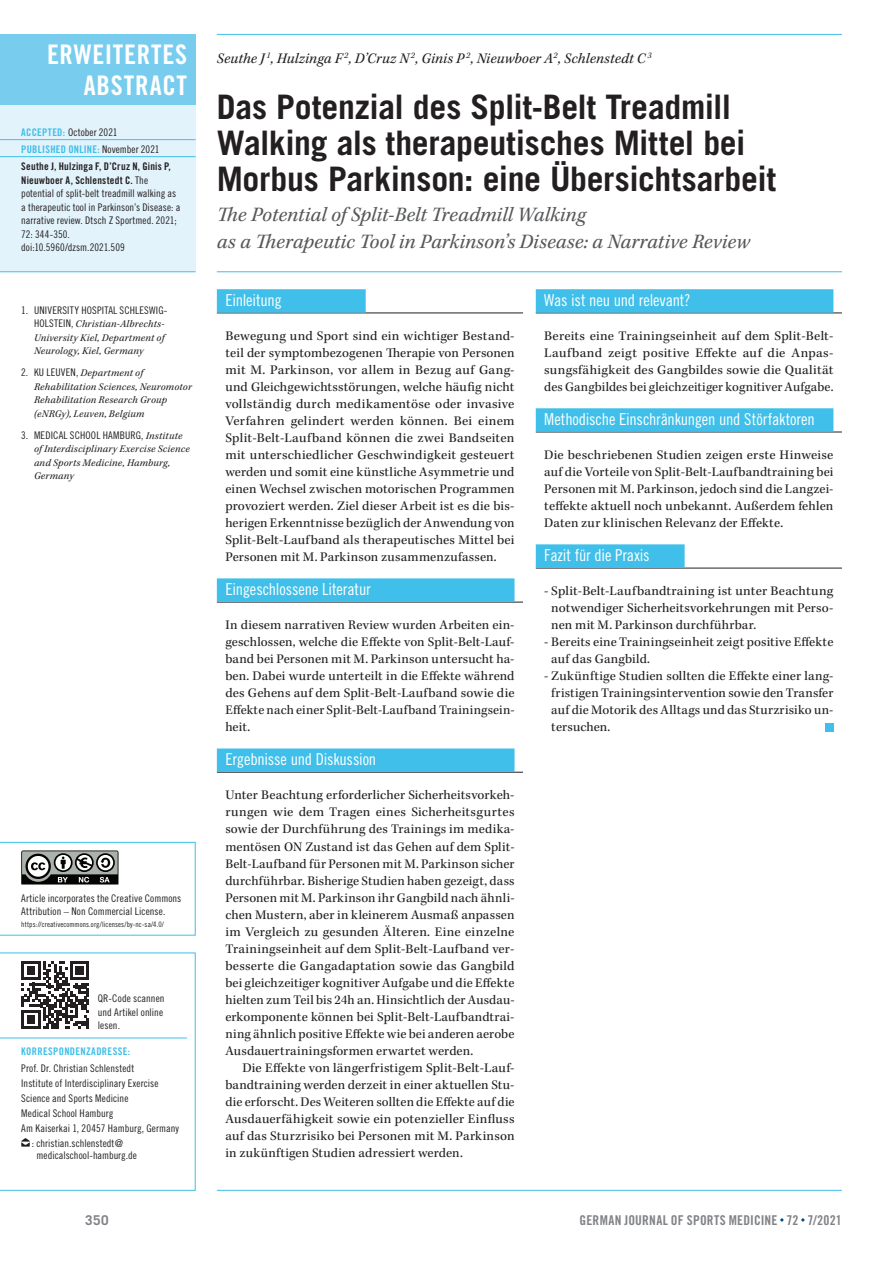
<style>
.page{position:relative;width:893px;height:1263px;background:#fff}
.page>*{position:absolute;margin:0;border:0;box-sizing:border-box;transform-origin:0 0}
.t1{font:700 33.75px/36px "Trade Gothic LT Std";letter-spacing:-.01em;color:#231f20}
.t2{font:27px/31.5px "Trade Gothic LT Std Bd Cn 20";letter-spacing:.03em;color:#fff;text-align:right}
.t3{font:italic 21px/27px "Kepler Std";color:#57585a}
.t4{font:16.5px "Trade Gothic LT Std Cn 18";letter-spacing:-.01em;color:#fff}
.t5{font:italic 15px "Kepler Std";letter-spacing:.01em;color:#231f20}
.t6{font:13.5px/17px "Kepler Std";letter-spacing:.01em;color:#231f20;text-align:justify}
.t7{font:13.5px "Trade Gothic LT Std Bd Cn 20";letter-spacing:.02em;color:#808285}
.t8{font:700 13.5px "Trade Gothic LT Std";color:#808285}
.t9{font:10.5px/13.5px "Trade Gothic LT Std Cn 18";letter-spacing:.01em;color:#231f20}
.t10{font:italic 10.5px/13.5px "Kepler Std";letter-spacing:.02em;color:#231f20}
.t11{font:10.5px/13.5px "Trade Gothic LT Std Bd Cn 20";letter-spacing:.02em;color:#231f20}
.t12{font:10.5px "Trade Gothic LT Std Bd Cn 20";letter-spacing:.03em;color:#3fbfe9}
.t13{font:7.5px "Trade Gothic LT Std Cn 18";letter-spacing:.015em;color:#231f20}
.s1{font-family:"Trade Gothic LT Std Bd Cn 20";color:#3fbfe9}
.s2{font-family:"Trade Gothic LT Std Cn 18";color:#231f20}
.s3{font-family:"Trade Gothic LT Std Cn 18"}
.s4{font-family:"Trade Gothic LT Std Cn 18";font-style:normal}
.s5{font-family:"Kepler Std";font-style:italic}
</style>
<div class="page">
<hr style="left:217px;top:1190px;width:625px;height:1px;background:#3fbfe9">
<svg style="left:0;top:952px;width:196px;height:239px"></svg>
<hr style="left:217px;top:271px;width:625px;height:1px;background:#3fbfe9">
<hr style="left:217px;top:34px;width:625px;height:1px;background:#3fbfe9">
<div style="left:0;top:34px;width:196px;height:71px;background:#78ccee"></div>
<div style="left:0;top:105px;width:196px;height:167px;background:#e3f3fb"></div>
<hr style="left:0;top:271px;width:196px;height:1px;background:#3fbfe9">
<hr style="left:0;top:139px;width:196px;height:1px;background:#3fbfe9">
<hr style="left:0;top:156px;width:196px;height:1px;background:#3fbfe9">
<hr style="left:217px;top:313px;width:306px;height:1px;background:#231f20">
<div style="left:217px;top:289px;width:149px;height:24px;background:#3fbfe9"></div>
<hr style="left:217px;top:602px;width:306px;height:1px;background:#231f20">
<div style="left:217px;top:578px;width:297px;height:24px;background:#3fbfe9"></div>
<hr style="left:217px;top:772px;width:306px;height:1px;background:#231f20">
<div style="left:217px;top:748px;width:297px;height:24px;background:#3fbfe9"></div>
<hr style="left:536px;top:313px;width:306px;height:1px;background:#231f20">
<div style="left:536px;top:289px;width:297px;height:24px;background:#3fbfe9"></div>
<hr style="left:536px;top:432px;width:306px;height:1px;background:#231f20">
<div style="left:536px;top:408px;width:297px;height:24px;background:#3fbfe9"></div>
<hr style="left:536px;top:568px;width:306px;height:1px;background:#231f20">
<div style="left:536px;top:544px;width:149px;height:24px;background:#3fbfe9"></div>
<div style="left:825px;top:723px;width:8px;height:8px;background:#3fbfe9"></div>
<svg style="left:21px;top:1138px;width:9px;height:8px"></svg>
<svg style="left:21px;top:961px;width:68px;height:68px"></svg>
<svg style="left:0;top:842px;width:196px;height:93px"></svg>
<h2 class="t2" style="left:47px;top:38px;width:141px">ERWEITERTES<br>ABSTRACT</h2>
<p class="t9" style="left:21px;top:125px;width:98px"><span class="s1">ACCEPTED:</span> October 2021</p>
<p class="t12" style="left:21px;top:143px;width:140px">PUBLISHED ONLINE: <span class="s2">November 2021</span></p>
<p class="t11" style="left:21px;top:160px;width:151px">Seuthe J, Hulzinga F, D’Cruz N, Ginis P,<br>Nieuwboer A, Schlenstedt C. <span class="s3">The</span></p>
<p class="t9" style="left:21px;top:186px;width:161px">potential of split-belt treadmill walking as a therapeutic tool in Parkinson’s Disease: a narrative review. Dtsch Z Sportmed. 2021; 72: 344-350.<br>doi:10.5960/dzsm.2021.509</p>
<p class="t9" style="left:21px;top:303px;width:148px">1. UNIVERSITY HOSPITAL SCHLESWIG-</p>
<p class="t10" style="left:34px;top:318px;width:132px;text-align:justify"><span class="s4">HOLSTEIN,</span> Christian-Albrechts-University Kiel, Department of Neurology, Kiel, Germany</p>
<p class="t10" style="left:34px;top:367px;width:159px;text-indent:-13px"><span class="s4">2. KU LEUVEN,</span> Department of<br>Rehabilitation Sciences, Neuromotor<br>Rehabilitation Research Group (eNRGy), Leuven, Belgium</p>
<p class="t9" style="left:21px;top:428px;width:163px">3. MEDICAL SCHOOL HAMBURG, <span class="s5">Institute</span></p>
<p class="t10" style="left:34px;top:443px;width:157px">of Interdisciplinary Exercise Science and Sports Medicine, Hamburg,<br>Germany</p>
<p class="t9" style="left:21px;top:891px;width:162px">Article incorporates the Creative Commons<br>Attribution – Non Commercial License.</p>
<p class="t13" style="left:21px;top:920px;width:144px">https://creativecommons.org/licenses/by-nc-sa/4.0/</p>
<p class="t9" style="left:98px;top:991px;width:68px">QR-Code scannen und Artikel online lesen.</p>
<p class="t12" style="left:21px;top:1044px;width:111px">KORRESPONDENZADRESSE:</p>
<p class="t9" style="left:21px;top:1061px;width:115px">Prof. Dr. Christian Schlenstedt</p>
<p class="t9" style="left:21px;top:1076px;width:139px">Institute of Interdisciplinary Exercise</p>
<p class="t9" style="left:21px;top:1091px;width:109px">Science and Sports Medicine</p>
<p class="t9" style="left:21px;top:1106px;width:94px">Medical School Hamburg</p>
<p class="t9" style="left:21px;top:1121px;width:159px">Am Kaiserkai 1, 20457 Hamburg, Germany</p>
<p class="t9" style="left:32px;top:1136px;width:93px">: christian.schlenstedt@</p>
<p class="t9" style="left:37px;top:1148px;width:102px">medicalschool-hamburg.de</p>
<p class="t5" style="left:217px;top:50px;width:436px">Seuthe J <sup>1</sup>, Hulzinga F<sup>2</sup>, D’Cruz N<sup>2</sup>, Ginis P <sup>2</sup>, Nieuwboer A<sup>2</sup>, Schlenstedt C <sup>3</sup></p>
<h1 class="t1" style="left:217px;top:89px;width:561px">Das Potenzial des Split-Belt Treadmill<br>Walking als therapeutisches Mittel bei<br>Morbus Parkinson: eine Übersichtsarbeit</h1>
<h3 class="t3" style="left:217px;top:202px;width:535px">The Potential of Split-Belt Treadmill Walking<br>as a Therapeutic Tool in Parkinson’s Disease: a Narrative Review</h3>
<p class="t4" style="left:225px;top:290px;width:58px">Einleitung</p>
<p class="t6" style="left:225px;top:328px;width:291px">Bewegung und Sport sind ein wichtiger Bestand&shy;teil der symptombezogenen Therapie von Personen mit M. Parkinson, vor allem in Bezug auf Gang&shy;und Gleichgewichtsstörungen, welche häufig nicht vollständig durch medikamentöse oder invasive Verfahren gelindert werden können. Bei einem Split-Belt-Laufband können die zwei Bandseiten mit unterschiedlicher Geschwindigkeit gesteuert werden und somit eine künstliche Asymmetrie und einen Wechsel zwischen motorischen Programmen provoziert werden. Ziel dieser Arbeit ist es die bis&shy;herigen Erkenntnisse bezüglich der Anwendung von Split-Belt-Laufband als therapeutisches Mittel bei Personen mit M. Parkinson zusammenzufassen.</p>
<p class="t4" style="left:225px;top:580px;width:147px">Eingeschlossene Literatur</p>
<p class="t6" style="left:225px;top:617px;width:291px">In diesem narrativen Review wurden Arbeiten ein&shy;geschlossen, welche die Effekte von Split-Belt-Lauf&shy;band bei Personen mit M. Parkinson untersucht ha&shy;ben. Dabei wurde unterteilt in die Effekte während des Gehens auf dem Split-Belt-Laufband sowie die Effekte nach einer Split-Belt-Laufband Trainingsein&shy;heit.</p>
<p class="t4" style="left:225px;top:750px;width:152px">Ergebnisse und Diskussion</p>
<p class="t6" style="left:225px;top:787px;width:291px">Unter Beachtung erforderlicher Sicherheitsvorkeh&shy;rungen wie dem Tragen eines Sicherheitsgurtes sowie der Durchführung des Trainings im medika&shy;mentösen ON Zustand ist das Gehen auf dem Split-Belt-Laufband für Personen mit M. Parkinson sicher durchführbar. Bisherige Studien haben gezeigt, dass Personen mit M. Parkinson ihr Gangbild nach ähnli&shy;chen Mustern, aber in kleinerem Ausmaß anpassen im Vergleich zu gesunden Älteren. Eine einzelne Trainingseinheit auf dem Split-Belt-Laufband ver&shy;besserte die Gangadaptation sowie das Gangbild bei gleichzeitiger kognitiver Aufgabe und die Effekte hielten zum Teil bis 24h an. Hinsichtlich der Ausdau&shy;erkomponente können bei Split-Belt-Laufbandtrai&shy;ning ähnlich positive Effekte wie bei anderen aerobe Ausdauertrainingsformen erwartet werden.</p>
<p class="t6" style="left:225px;top:1059px;width:291px;text-indent:17px">Die Effekte von längerfristigem Split-Belt-Lauf&shy;bandtraining werden derzeit in einer aktuellen Stu&shy;die erforscht. Des Weiteren sollten die Effekte auf die Ausdauerfähigkeit sowie ein potenzieller Einfluss auf das Sturzrisiko bei Personen mit M. Parkinson in zukünftigen Studien adressiert werden.</p>
<p class="t4" style="left:544px;top:290px;width:148px">Was ist neu und relevant?</p>
<p class="t6" style="left:544px;top:328px;width:291px">Bereits eine Trainingseinheit auf dem Split-Belt-Laufband zeigt positive Effekte auf die Anpas&shy;sungsfähigkeit des Gangbildes sowie die Qualität des Gangbildes bei gleichzeitiger kognitiver Aufgabe.</p>
<p class="t4" style="left:544px;top:410px;width:272px">Methodische Einschränkungen und Störfaktoren</p>
<p class="t6" style="left:544px;top:447px;width:291px">Die beschriebenen Studien zeigen erste Hinweise auf die Vorteile von Split-Belt-Laufbandtraining bei Personen mit M. Parkinson, jedoch sind die Langzei&shy;teffekte aktuell noch unbekannt. Außerdem fehlen Daten zur klinischen Relevanz der Effekte.</p>
<p class="t4" style="left:544px;top:546px;width:107px">Fazit für die Praxis</p>
<p class="t6" style="left:551px;top:583px;width:284px;text-indent:-7px">- Split-Belt-Laufbandtraining ist unter Beachtung notwendiger Sicherheitsvorkehrungen mit Perso&shy;nen mit M. Parkinson durchführbar.</p>
<p class="t6" style="left:551px;top:634px;width:284px;text-indent:-7px">- Bereits eine Trainingseinheit zeigt positive Effekte auf das Gangbild.</p>
<p class="t6" style="left:551px;top:668px;width:284px;text-indent:-7px">- Zukünftige Studien sollten die Effekte einer lang&shy;fristigen Trainingsintervention sowie den Transfer auf die Motorik des Alltags und das Sturzrisiko un&shy;tersuchen.</p>
<p class="t8" style="left:85px;top:1211px;width:25px">350</p>
<p class="t7" style="left:579px;top:1212px;width:264px">GERMAN JOURNAL OF SPORTS MEDICINE 72 7/2021</p>
</div>
